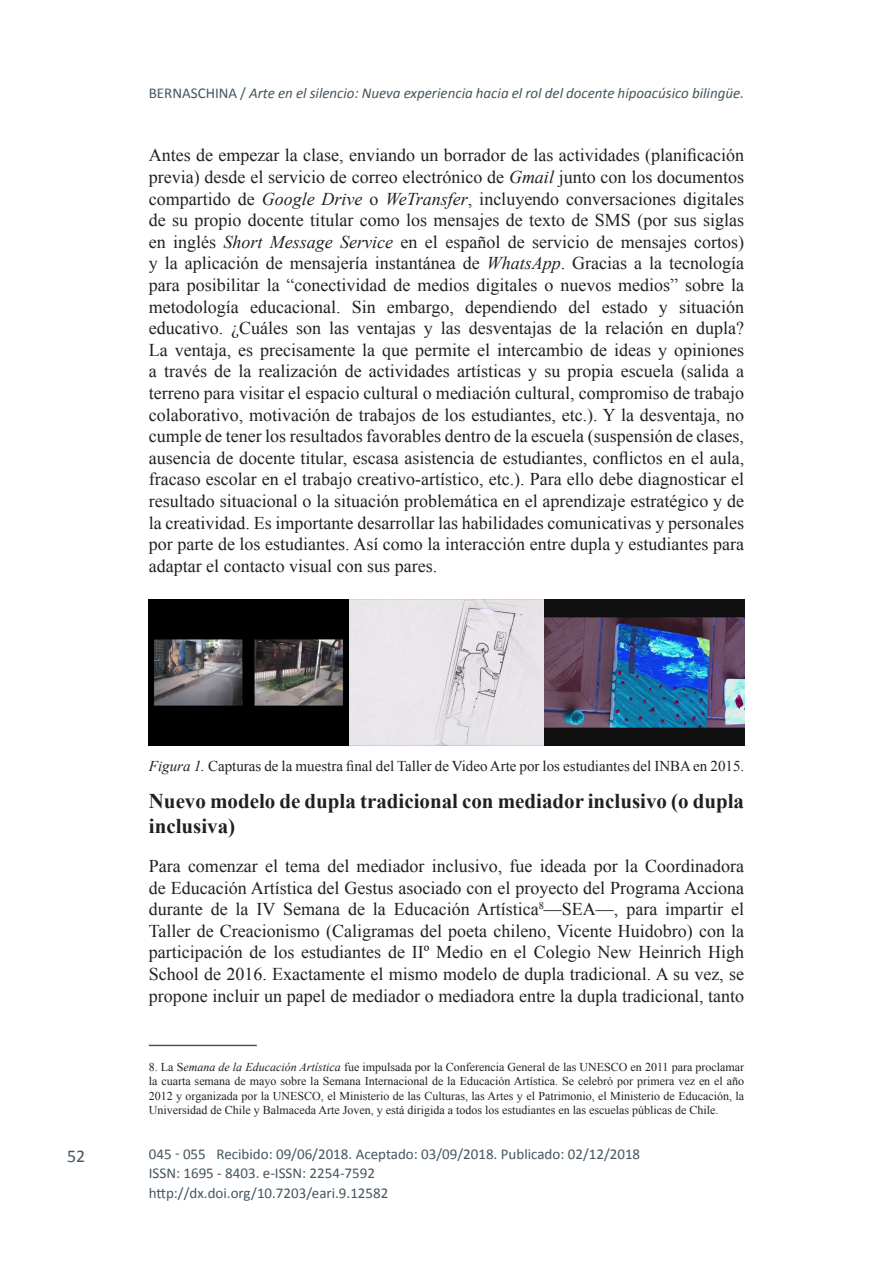
<style>
.page{position:relative;width:893px;height:1263px;background:#fff}
.page>*{position:absolute;margin:0;border:0;box-sizing:border-box;transform-origin:0 0}
.Primer_título{font:700 21px/25.2px "Times New Roman";color:#231f20}
.texto_normal{font:18px/21.6px "Times New Roman";color:#231f20;text-align:justify}
.t1{font:18px "Calibri";color:#45555f}
.Publicacion{font:15px "Calibri";color:#45555f}
.Cabacera_Izquierda{font:italic 15px "Calibri";color:#45555f}
.Pies_foto{font:15px "Times New Roman";color:#231f20}
.DOI_derecha{font:15px "Calibri";color:#45555f}
.Notas_pie{font:12px/14.4px "Times New Roman";color:#231f20;text-align:justify}
.s1{font-style:normal}
.s2{font-style:italic}
</style>
<div class="page">
<hr style="left:149px;top:1045px;width:108px;height:1px;background:#45555f">
<img style="left:349px;top:599px;width:195px;height:147px">
<img style="left:149px;top:599px;width:200px;height:147px">
<img style="left:544px;top:599px;width:200px;height:147px">
<p class="Cabacera_Izquierda" style="left:149px;top:83px;width:597px"><span class="s1">BERNASCHINA /</span> Arte en el silencio: Nueva experiencia hacia el rol del docente hipoacúsico bilingüe.</p>
<p class="texto_normal" style="left:149px;top:144px;width:597px">Antes de empezar la clase, enviando un borrador de las actividades (planificación previa) desde el servicio de correo electrónico de <span class="s2">Gmail</span> junto con los documentos compartido de <span class="s2">Google Drive</span> o <span class="s2">WeTransfer</span>, incluyendo conversaciones digitales de su propio docente titular como los mensajes de texto de SMS (por sus siglas en inglés <span class="s2">Short Message Service</span> en el español de servicio de mensajes cortos) y la aplicación de mensajería instantánea de <span class="s2">WhatsApp</span>. Gracias a la tecnología para posibilitar la “conectividad de medios digitales o nuevos medios” sobre la metodología educacional. Sin embargo, dependiendo del estado y situación educativo. ¿Cuáles son las ventajas y las desventajas de la relación en dupla?<br>La ventaja, es precisamente la que permite el intercambio de ideas y opiniones a través de la realización de actividades artísticas y su propia escuela (salida a terreno para visitar el espacio cultural o mediación cultural, compromiso de trabajo colaborativo, motivación de trabajos de los estudiantes, etc.). Y la desventaja, no cumple de tener los resultados favorables dentro de la escuela (suspensión de clases, ausencia de docente titular, escasa asistencia de estudiantes, conflictos en el aula, fracaso escolar en el trabajo creativo-artístico, etc.). Para ello debe diagnosticar el resultado situacional o la situación problemática en el aprendizaje estratégico y de la creatividad. Es importante desarrollar las habilidades comunicativas y personales por parte de los estudiantes. Así como la interacción entre dupla y estudiantes para adaptar el contacto visual con sus pares.</p>
<p class="t1" style="left:67px;top:1144px;width:20px">52</p>
<p class="Pies_foto" style="left:149px;top:756px;width:597px"><span class="s2">Figura 1.</span> Capturas de la muestra final del Taller de Video Arte por los estudiantes del INBA en 2015.</p>
<p class="Primer_título" style="left:149px;top:788px;width:597px">Nuevo modelo de dupla tradicional con mediador inclusivo (o dupla inclusiva)</p>
<p class="texto_normal" style="left:149px;top:855px;width:597px">Para comenzar el tema del mediador inclusivo, fue ideada por la Coordinadora de Educación Artística del Gestus asociado con el proyecto del Programa Acciona durante de la IV Semana de la Educación Artística<sup>8</sup>—SEA—, para impartir el Taller de Creacionismo (Caligramas del poeta chileno, Vicente Huidobro) con la participación de los estudiantes de IIº Medio en el Colegio New Heinrich High School de 2016. Exactamente el mismo modelo de dupla tradicional. A su vez, se propone incluir un papel de mediador o mediadora entre la dupla tradicional, tanto</p>
<p class="Notas_pie" style="left:149px;top:1059px;width:597px">8. La S<span class="s2">emana de la Educación Artística</span> fue impulsada por la Conferencia General de las UNESCO en 2011 para proclamar la cuarta semana de mayo sobre la Semana Internacional de la Educación Artística. Se celebró por primera vez en el año 2012 y organizada por la UNESCO, el Ministerio de las Culturas, las Artes y el Patrimonio, el Ministerio de Educación, la Universidad de Chile y Balmaceda Arte Joven, y está dirigida a todos los estudiantes en las escuelas públicas de Chile.</p>
<p class="Publicacion" style="left:149px;top:1145px;width:59px">045 - 055</p>
<p class="Publicacion" style="left:216px;top:1145px;width:425px">Recibido: 09/06/2018. Aceptado: 03/09/2018. Publicado: 02/12/2018</p>
<p class="DOI_derecha" style="left:149px;top:1183px;width:241px">http://dx.doi.org/10.7203/eari.9.12582</p>
<p class="Publicacion" style="left:149px;top:1163px;width:228px">ISSN: 1695 - 8403. e-ISSN: 2254-7592</p>
</div>
